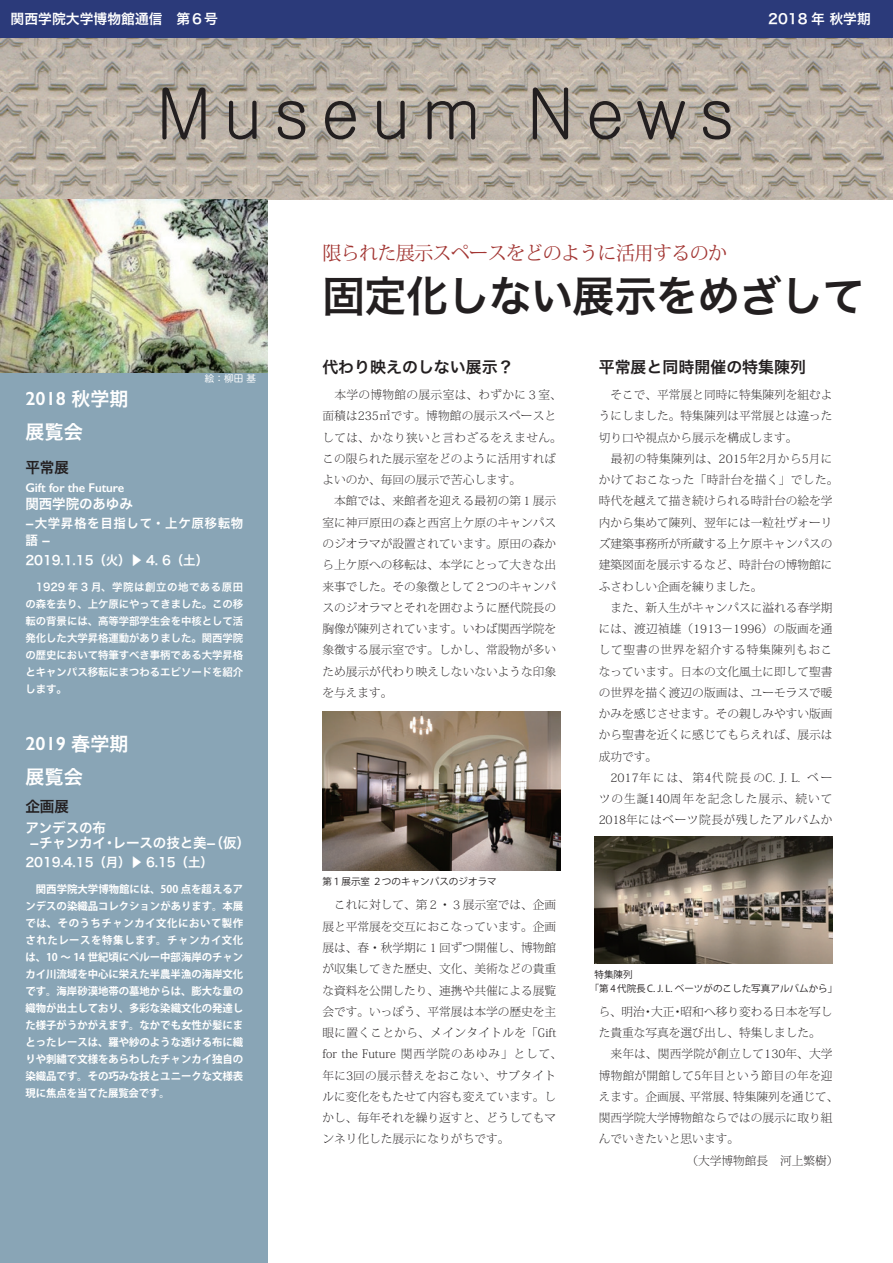
<style>
.page{position:relative;width:893px;height:1263px;background:#fff}
.page>*{position:absolute;margin:0;border:0;box-sizing:border-box;transform-origin:0 0}
.t1{font:42.45px "Hira Kaku Pro W6";letter-spacing:-.02em;color:#231f20}
.t2{font:19.2px "Koz Min Pr 6 N";letter-spacing:-.04em;color:#a23532}
.t3{font:600 19.2px "Gill Sans";color:#fff}
.t4{font:19.2px "Hira Kaku Pro W6";color:#fff}
.t5{font:15.9px "Hira Kaku Pro W6";color:#231f20}
.t6{font:14.85px "Hira Kaku Pro W6";letter-spacing:-.01em;color:#231f20}
.t7{font:13.8px/14.9px "Hira Kaku Pro W6";letter-spacing:-.01em;color:#fff}
.t8{font:12.75px/17px "Hira Kaku Pro W6";letter-spacing:.05em;color:#fff}
.t9{font:600 12.75px "Gill Sans";letter-spacing:-.01em;color:#fff}
.t10{font:200 11.7px/21.3px "Koz Min Pro";color:#231f20}
.t11{font:200 11.7px "Koz Min Pro";letter-spacing:.025em;color:#231f20}
.t12{font:700 10.65px/17px "Koz Go Pro";letter-spacing:-.005em;color:#fff;text-align:justify}
.t13{font:10.65px/17px "Hira Kaku Pro W6";letter-spacing:-.005em;color:#fff;text-align:justify}
.t14{font:9.6px/13.8px "Koz Go Pro";color:#231f20}
.t15{font:9.6px "Hira Maru Pro W4";color:#fff}
.s1{font-family:"Hira Kaku Pro W6";font-weight:400}
</style>
<div class="page">
<img style="left:0;top:38px;width:893px;height:162px">
<div style="left:0;top:0;width:893px;height:38px;background:#2b3a7a"></div>
<div style="left:0;top:368px;width:267px;height:895px;background:#89a5b6"></div>
<svg style="left:162px;top:87px;width:569px;height:53px;background:#9e968c"></svg>
<img style="left:0;top:200px;width:267px;height:172px">
<img style="left:594px;top:836px;width:239px;height:127px">
<img style="left:322px;top:711px;width:238px;height:159px">
<p class="t7" style="left:11px;top:11px;width:209px">関西学院大学博物館通信　第６号</p>
<p class="t7" style="left:768px;top:11px;width:104px">2018 年 秋学期</p>
<h2 class="t2" style="left:322px;top:243px;width:406px">限られた展示スペースをどのように活用するのか</h2>
<p class="t15" style="left:205px;top:370px;width:53px">絵：柳田 基</p>
<h2 class="t3" style="left:26px;top:387px;width:105px">2018 <span class="s1">秋学期</span></h2>
<h2 class="t4" style="left:26px;top:415px;width:59px">展覧会</h2>
<p class="t6" style="left:26px;top:454px;width:45px">平常展</p>
<p class="t9" style="left:26px;top:480px;width:100px">Gift for the Future</p>
<p class="t7" style="left:26px;top:496px;width:109px">関西学院のあゆみ</p>
<p class="t8" style="left:26px;top:514px;width:219px">−大学昇格を目指して・上ケ原移転物語 −</p>
<p class="t8" style="left:26px;top:551px;width:184px">2019.1.15（火）▶ 4. 6（土）</p>
<p class="t13" style="left:26px;top:578px;width:219px">　1929 年 3 月、学院は創立の地である原田の森を去り、上ケ原にやってきました。この移転の背景には、高等学部学生会を中核として活発化した大学昇格運動がありました。関西学院の歴史において特筆すべき事柄である大学昇格とキャンパス移転にまつわるエピソードを紹介します。</p>
<h2 class="t3" style="left:26px;top:732px;width:105px">2019 <span class="s1">春学期</span></h2>
<h2 class="t4" style="left:26px;top:760px;width:59px">展覧会</h2>
<p class="t6" style="left:26px;top:793px;width:45px">企画展</p>
<p class="t7" style="left:30px;top:819px;width:222px;text-indent:-4px">アンデスの布<br>−チャンカイ・レースの技と美−（仮）</p>
<p class="t8" style="left:26px;top:853px;width:189px">2019.4.15（月）▶ 6.15（土）</p>
<p class="t12" style="left:26px;top:881px;width:219px">　関西学院大学博物館には、500 点を超えるアンデスの染織品コレクションがあります。本展では、そのうちチャンカイ文化において製作されたレースを特集します。チャンカイ文化は、10 ～ 14 世紀頃にペルー中部海岸のチャンカイ川流域を中心に栄えた半農半漁の海岸文化です。海岸砂漠地帯の墓地からは、膨大な量の織物が出土しており、多彩な染織文化の発達した様子がうかがえます。なかでも女性が髪にまとったレースは、羅や紗のような透ける布に織りや刺繡で文様をあらわしたチャンカイ独自の染織品です。その巧みな技とユニークな文様表現に焦点を当てた展覧会です。</p>
<h1 class="t1" style="left:322px;top:258px;width:544px">固定化しない展示をめざして</h1>
<h3 class="t5" style="left:322px;top:353px;width:193px">代わり映えのしない展示？</h3>
<p class="t10" style="left:322px;top:384px;width:241px">　本学の博物館の展示室は、わずかに３室、面積は235㎡です。博物館の展示スペースとしては、かなり狭いと言わざるをえません。この限られた展示室をどのように活用すればよいのか、毎回の展示で苦心します。<br>　本館では、来館者を迎える最初の第１展示室に神戸原田の森と西宮上ケ原のキャンパスのジオラマが設置されています。原田の森から上ケ原への移転は、本学にとって大きな出来事でした。その象徴として２つのキャンパスのジオラマとそれを囲むように歴代院長の胸像が陳列されています。いわば関西学院を象徴する展示室です。しかし、常設物が多いため展示が代わり映えしないないような印象を与えます。</p>
<p class="t14" style="left:322px;top:875px;width:176px">第１展示室 ２つのキャンパスのジオラマ</p>
<p class="t10" style="left:322px;top:894px;width:241px">　これに対して、第２・３展示室では、企画展と平常展を交互におこなっています。企画展は、春・秋学期に１回ずつ開催し、博物館が収集してきた歴史、文化、美術などの貴重な資料を公開したり、連携や共催による展覧会です。いっぽう、平常展は本学の歴史を主眼に置くことから、メインタイトルを「Gift for the Future 関西学院のあゆみ」として、年に3回の展示替えをおこない、サブタイトルに変化をもたせて内容も変えています。しかし、毎年それを繰り返すと、どうしてもマンネリ化した展示になりがちです。</p>
<h3 class="t5" style="left:599px;top:353px;width:209px">平常展と同時開催の特集陳列</h3>
<p class="t10" style="left:599px;top:384px;width:241px">　そこで、平常展と同時に特集陳列を組むようにしました。特集陳列は平常展とは違った切り口や視点から展示を構成します。<br>　最初の特集陳列は、2015年2月から5月にかけておこなった「時計台を描く」でした。時代を越えて描き続けられる時計台の絵を学内から集めて陳列、翌年には一粒社ヴォーリズ建築事務所が所蔵する上ケ原キャンパスの建築図面を展示するなど、時計台の博物館にふさわしい企画を練りました。<br>　また、新入生がキャンパスに溢れる春学期には、渡辺禎雄（1913－1996）の版画を通して聖書の世界を紹介する特集陳列もおこなっています。日本の文化風土に即して聖書の世界を描く渡辺の版画は、ユーモラスで暖かみを感じさせます。その親しみやすい版画から聖書を近くに感じてもらえれば、展示は成功です。<br>　2017年には、第4代院長のC. J. L. ベーツの生誕140周年を記念した展示、続いて<br>2018年にはベーツ院長が残したアルバムか</p>
<p class="t14" style="left:590px;top:968px;width:249px;text-indent:5px">特集陳列<br>「第 4 代院長 C. J. L. ベーツがのこした写真アルバムから」</p>
<p class="t10" style="left:599px;top:1000px;width:235px">ら、明治・大正・昭和へ移り変わる日本を写し</p>
<p class="t10" style="left:599px;top:1022px;width:224px">た貴重な写真を選び出し、特集しました。</p>
<p class="t10" style="left:599px;top:1043px;width:235px">　来年は、関西学院が創立して130年、大学</p>
<p class="t11" style="left:599px;top:1067px;width:235px">博物館が開館して5年目という節目の年を迎</p>
<p class="t10" style="left:599px;top:1085px;width:241px">えます。企画展、平常展、特集陳列を通じて、</p>
<p class="t10" style="left:599px;top:1107px;width:235px">関西学院大学博物館ならではの展示に取り組</p>
<p class="t10" style="left:599px;top:1128px;width:142px">んでいきたいと思います。</p>
<p class="t10" style="left:686px;top:1149px;width:154px">（大学博物館長　河上繁樹）</p>
</div>
